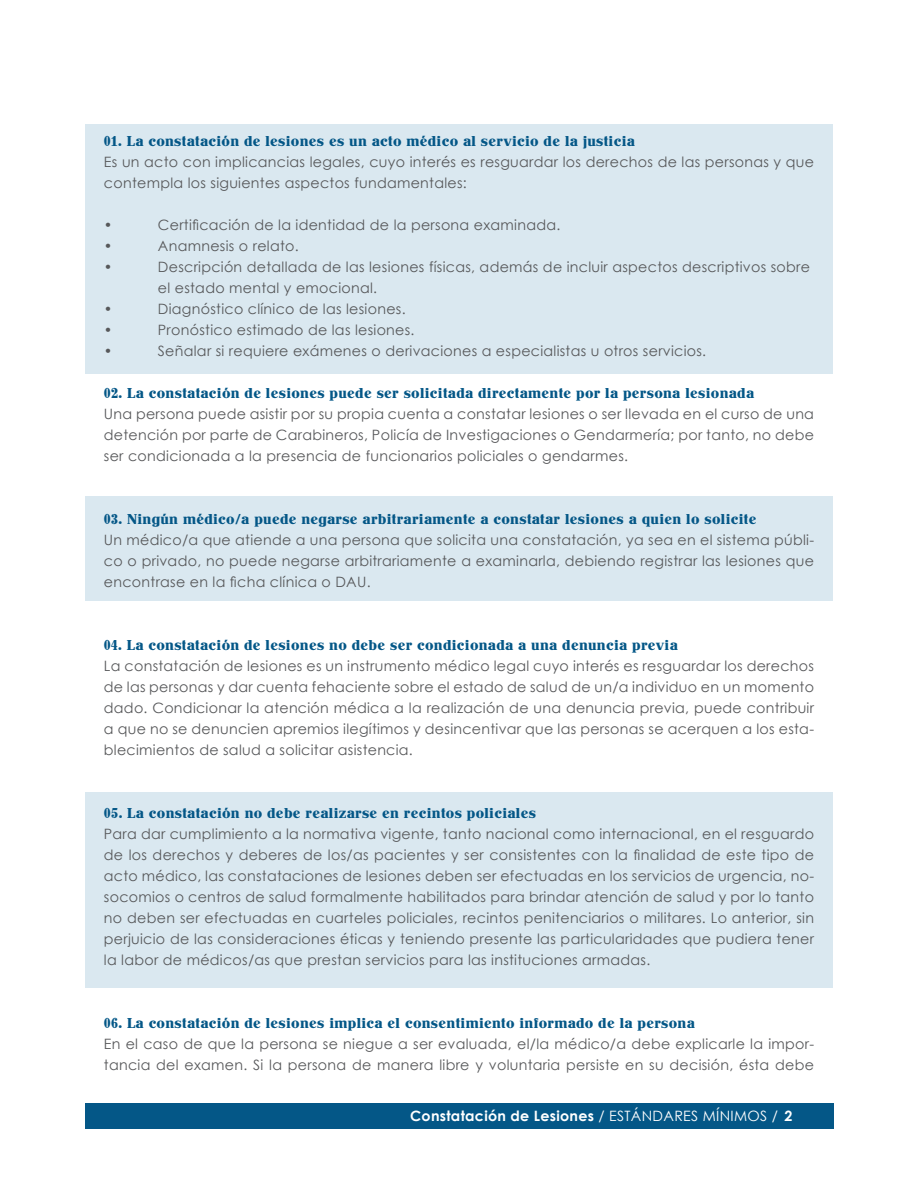
<style>
.page{position:relative;width:918px;height:1188px;background:#fff}
.page>*{position:absolute;margin:0;border:0;box-sizing:border-box;transform-origin:0 0}
.Estilo_de_párrafo_1{font:14.25px/21px "Century Gothic";letter-spacing:.02em;color:#57585a;text-align:justify}
.Estilo_de_párrafo_1-2{font:500 14.25px "John Hancock CP";letter-spacing:.02em;color:#045787}
.t1{font:700 14.25px "Century Gothic";letter-spacing:.02em;color:#fff}
.s1{font-weight:400}
</style>
<div class="page">
<div style="left:85px;top:1103px;width:748px;height:25px;background:#045787"></div>
<div style="left:85px;top:124px;width:748px;height:249px;background:#dae8f0"></div>
<div style="left:85px;top:792px;width:748px;height:196px;background:#dae8f0"></div>
<div style="left:85px;top:496px;width:748px;height:105px;background:#dae8f0"></div>
<p class="Estilo_de_párrafo_1-2" style="left:104px;top:133px;width:533px">01. La constatación de lesiones es un acto médico al servicio de la justicia</p>
<p class="Estilo_de_párrafo_1" style="left:104px;top:152px;width:712px">Es un acto con implicancias legales, cuyo interés es resguardar los derechos de las personas y que contempla los siguientes aspectos fundamentales:</p>
<p class="Estilo_de_párrafo_1" style="left:104px;top:215px;width:10px">•</p>
<p class="Estilo_de_párrafo_1" style="left:158px;top:215px;width:404px">Certificación de la identidad de la persona examinada.</p>
<p class="Estilo_de_párrafo_1" style="left:104px;top:236px;width:10px">•</p>
<p class="Estilo_de_párrafo_1" style="left:158px;top:236px;width:142px">Anamnesis o relato.</p>
<p class="Estilo_de_párrafo_1" style="left:104px;top:257px;width:10px">•</p>
<p class="Estilo_de_párrafo_1" style="left:158px;top:257px;width:654px">Descripción detallada de las lesiones físicas, además de incluir aspectos descriptivos sobre el estado mental y emocional.</p>
<p class="Estilo_de_párrafo_1" style="left:104px;top:299px;width:10px">•</p>
<p class="Estilo_de_párrafo_1" style="left:158px;top:299px;width:249px">Diagnóstico clínico de las lesiones.</p>
<p class="Estilo_de_párrafo_1" style="left:104px;top:320px;width:10px">•</p>
<p class="Estilo_de_párrafo_1" style="left:158px;top:320px;width:258px">Pronóstico estimado de las lesiones.</p>
<p class="Estilo_de_párrafo_1" style="left:104px;top:341px;width:10px">•</p>
<p class="Estilo_de_párrafo_1" style="left:158px;top:341px;width:550px">Señalar si requiere exámenes o derivaciones a especialistas u otros servicios.</p>
<p class="Estilo_de_párrafo_1-2" style="left:104px;top:385px;width:652px">02. La constatación de lesiones puede ser solicitada directamente por la persona lesionada</p>
<p class="Estilo_de_párrafo_1" style="left:104px;top:404px;width:712px">Una persona puede asistir por su propia cuenta a constatar lesiones o ser llevada en el curso de una detención por parte de Carabineros, Policía de Investigaciones o Gendarmería; por tanto, no debe ser condicionada a la presencia de funcionarios policiales o gendarmes.</p>
<p class="Estilo_de_párrafo_1-2" style="left:104px;top:511px;width:654px">03. Ningún médico/a puede negarse arbitrariamente a constatar lesiones a quien lo solicite</p>
<p class="Estilo_de_párrafo_1" style="left:104px;top:530px;width:712px">Un médico/a que atiende a una persona que solicita una constatación, ya sea en el sistema públi&shy;co o privado, no puede negarse arbitrariamente a examinarla, debiendo registrar las lesiones que encontrase en la ficha clínica o DAU.</p>
<p class="Estilo_de_párrafo_1-2" style="left:104px;top:637px;width:575px">04. La constatación de lesiones no debe ser condicionada a una denuncia previa</p>
<p class="Estilo_de_párrafo_1" style="left:104px;top:656px;width:712px">La constatación de lesiones es un instrumento médico legal cuyo interés es resguardar los derechos de las personas y dar cuenta fehaciente sobre el estado de salud de un/a individuo en un momento dado. Condicionar la atención médica a la realización de una denuncia previa, puede contribuir a que no se denuncien apremios ilegítimos y desincentivar que las personas se acerquen a los esta&shy;blecimientos de salud a solicitar asistencia.</p>
<p class="Estilo_de_párrafo_1-2" style="left:104px;top:805px;width:434px">05. La constatación no debe realizarse en recintos policiales</p>
<p class="Estilo_de_párrafo_1" style="left:104px;top:824px;width:712px">Para dar cumplimiento a la normativa vigente, tanto nacional como internacional, en el resguardo de los derechos y deberes de los/as pacientes y ser consistentes con la finalidad de este tipo de acto médico, las constataciones de lesiones deben ser efectuadas en los servicios de urgencia, no&shy;socomios o centros de salud formalmente habilitados para brindar atención de salud y por lo tanto no deben ser efectuadas en cuarteles policiales, recintos penitenciarios o militares. Lo anterior, sin perjuicio de las consideraciones éticas y teniendo presente las particularidades que pudiera tener la labor de médicos/as que prestan servicios para las instituciones armadas.</p>
<p class="Estilo_de_párrafo_1-2" style="left:104px;top:1015px;width:593px">06. La constatación de lesiones implica el consentimiento informado de la persona</p>
<p class="Estilo_de_párrafo_1" style="left:104px;top:1034px;width:712px">En el caso de que la persona se niegue a ser evaluada, el/la médico/a debe explicarle la impor&shy;tancia del examen. Si la persona de manera libre y voluntaria persiste en su decisión, ésta debe</p>
<p class="t1" style="left:410px;top:1105px;width:384px">Constatación de Lesiones <span class="s1">/ ESTÁNDARES MÍNIMOS /</span> 2</p>
</div>
